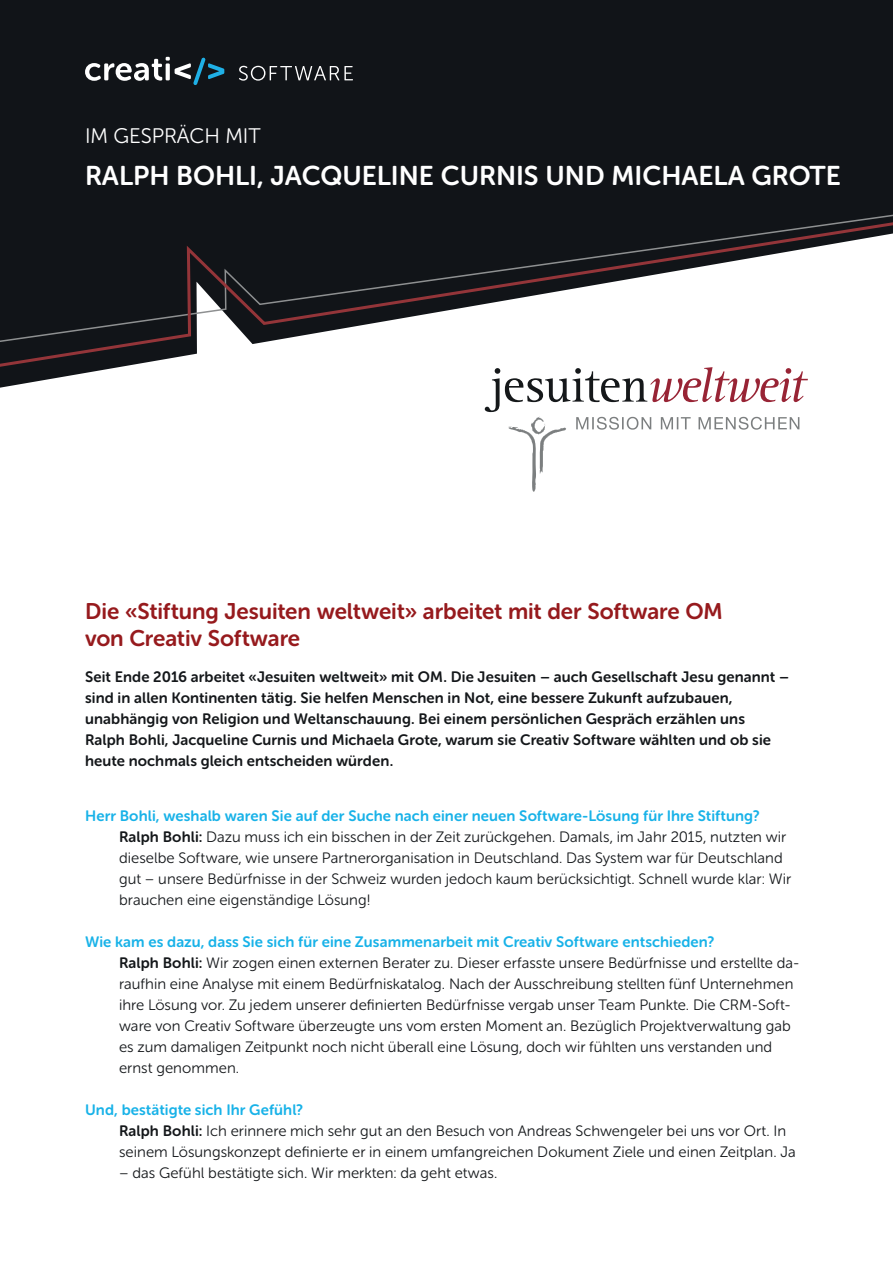
<style>
.page{position:relative;width:893px;height:1263px;background:#fff}
.page>*{position:absolute;margin:0;border:0;box-sizing:border-box;transform-origin:0 0}
.t1{font:27px "Museo Sans Rounded 700";color:#fff}
.t2{font:22.5px/27px "Museo Sans Rounded 700";letter-spacing:-.005em;color:#961a1d}
.t3{font:21px "Museo Sans Rounded 300";color:#fff}
.t4{font:15px/21px "Museo Sans Rounded 300";letter-spacing:.005em;color:#14171a}
.t5{font:15px/21px "Museo Sans Rounded 700";letter-spacing:.005em;color:#14171a}
.t6{font:15px "Museo Sans Rounded 700";letter-spacing:.005em;color:#18b2e8}
.s1{font-family:"Museo Sans Rounded 700"}
</style>
<div class="page">
<div style="left:0;top:0;width:893px;height:388px;background:#111418"></div>
<svg style="left:485px;top:369px;width:323px;height:123px"></svg>
<hr style="left:0;top:206px;width:893px;height:3px;background:#111418">
<svg style="left:0;top:209px;width:893px;height:160px"></svg>
<svg style="left:239px;top:66px;width:114px;height:15px;background:#46494c"></svg>
<svg style="left:85px;top:57px;width:139px;height:28px"></svg>
<h3 class="t3" style="left:85px;top:125px;width:177px">IM GESPRÄCH MIT</h3>
<h1 class="t1" style="left:85px;top:161px;width:757px">RALPH BOHLI, JACQUELINE CURNIS UND MICHAELA GROTE</h1>
<h2 class="t2" style="left:85px;top:597px;width:639px">Die «Stiftung Jesuiten weltweit» arbeitet mit der Software OM von Creativ Software</h2>
<p class="t5" style="left:85px;top:667px;width:706px">Seit Ende 2016 arbeitet «Jesuiten weltweit» mit OM. Die Jesuiten – auch Gesellschaft Jesu genannt – sind in allen Kontinenten tätig. Sie helfen Menschen in Not, eine bessere Zukunft aufzubauen, unabhängig von Religion und Weltanschauung. Bei einem persönlichen Gespräch erzählen uns<br>Ralph Bohli, Jacqueline Curnis und Michaela Grote, warum sie Creativ Software wählten und ob sie heute nochmals gleich entscheiden würden.</p>
<p class="t6" style="left:85px;top:807px;width:676px">Herr Bohli, weshalb waren Sie auf der Suche nach einer neuen Software-Lösung für Ihre Stiftung?</p>
<p class="t4" style="left:119px;top:826px;width:674px"><span class="s1">Ralph Bohli:</span> Dazu muss ich ein bisschen in der Zeit zurückgehen. Damals, im Jahr 2015, nutzten wir dieselbe Software, wie unsere Partnerorganisation in Deutschland. Das System war für Deutschland gut – unsere Bedürfnisse in der Schweiz wurden jedoch kaum berücksichtigt. Schnell wurde klar: Wir brauchen eine eigenständige Lösung!</p>
<p class="t6" style="left:85px;top:933px;width:631px">Wie kam es dazu, dass Sie sich für eine Zusammenarbeit mit Creativ Software entschieden?</p>
<p class="t4" style="left:119px;top:952px;width:682px"><span class="s1">Ralph Bohli:</span> Wir zogen einen externen Berater zu. Dieser erfasste unsere Bedürfnisse und erstellte da&shy;raufhin eine Analyse mit einem Bedürfniskatalog. Nach der Ausschreibung stellten fünf Unternehmen ihre Lösung vor. Zu jedem unserer definierten Bedürfnisse vergab unser Team Punkte. Die CRM-Soft&shy;ware von Creativ Software überzeugte uns vom ersten Moment an. Bezüglich Projektverwaltung gab es zum damaligen Zeitpunkt noch nicht überall eine Lösung, doch wir fühlten uns verstanden und ernst genommen.</p>
<p class="t6" style="left:85px;top:1101px;width:220px">Und, bestätigte sich Ihr Gefühl?</p>
<p class="t4" style="left:119px;top:1120px;width:678px"><span class="s1">Ralph Bohli:</span> Ich erinnere mich sehr gut an den Besuch von Andreas Schwengeler bei uns vor Ort. In seinem Lösungskonzept definierte er in einem umfangreichen Dokument Ziele und einen Zeitplan. Ja</p>
<p class="t4" style="left:119px;top:1162px;width:380px">– das Gefühl bestätigte sich. Wir merkten: da geht etwas.</p>
</div>
